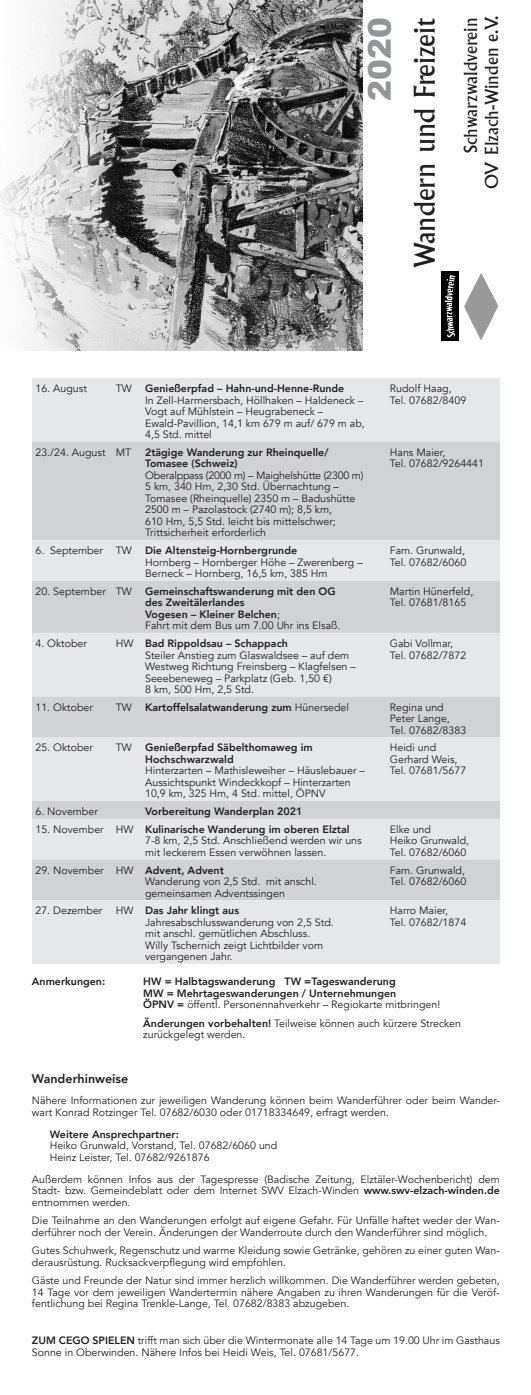
<style>
.page{position:relative;width:531px;height:1395px;background:#fff}
.page>*{position:absolute;margin:0;border:0;box-sizing:border-box;transform-origin:0 0}
.t1{font:900 31.25px "Arial";color:#939598}
.t2{font:27.88px "Albertus";color:#231f20}
.t3{font:17.62px "Albertus";color:#231f20}
.t4{font:800 12.5px "Avenir";color:#231f20}
.t5{font:10.62px/11.5px "Avenir";color:#231f20}
.t6{font:800 10.62px "Avenir";color:#231f20}
.t7{font:10.62px "Avenir";letter-spacing:-.02em;color:#231f20}
.s1{font-weight:400}
.s2{font-weight:800}
</style>
<div class="page">
<img style="left:0;top:0;width:363px;height:350px">
<div style="left:32px;top:378px;width:468px;height:64px;background:#e6e7e9"></div>
<svg style="left:32px;top:442px;width:468px;height:139px;background:#d7d8da"></svg>
<svg style="left:32px;top:581px;width:468px;height:319px;background:#dcdddf"></svg>
<div style="left:32px;top:900px;width:468px;height:64px;background:#e6e7e9"></div>
<div style="left:441px;top:272px;width:18px;height:69px;background:#000"></div>
<svg style="left:444px;top:275px;width:11px;height:62px"></svg>
<svg style="left:464px;top:273px;width:35px;height:67px"></svg>
<p class="t1" style="left:357px;top:101px;width:85px;rotate:-90deg">2020</p>
<p class="t2" style="left:408px;top:268px;width:252px;rotate:-90deg">Wandern und Freizeit</p>
<p class="t3" style="left:460px;top:153px;width:137px;rotate:-90deg">Schwarzwaldverein</p>
<p class="t3" style="left:481px;top:189px;width:174px;rotate:-90deg">OV Elzach-Winden e.V.</p>
<p class="t5" style="left:35px;top:383px;width:53px">16. August</p>
<p class="t5" style="left:116px;top:383px;width:18px">TW</p>
<p class="t6" style="left:145px;top:380px;width:201px">Genießerpfad – Hahn-und-Henne-Runde</p>
<p class="t5" style="left:145px;top:394px;width:220px">In Zell-Harmersbach, Höllhaken – Haldeneck –<br>Vogt auf Mühlstein – Heugrabeneck –</p>
<p class="t5" style="left:145px;top:417px;width:221px">Ewald-Pavillion, 14,1 km 679 m auf/ 679 m ab,</p>
<p class="t5" style="left:145px;top:429px;width:68px">4,5 Std. mittel</p>
<p class="t5" style="left:35px;top:447px;width:72px">23./24. August</p>
<p class="t5" style="left:116px;top:447px;width:17px">MT</p>
<p class="t6" style="left:145px;top:444px;width:185px">2tägige Wanderung zur Rheinquelle/</p>
<p class="t6" style="left:145px;top:455px;width:94px">Tomasee (Schweiz)</p>
<p class="t7" style="left:145px;top:469px;width:220px">Oberalppass (2000 m) – Maighelshütte (2300 m)</p>
<p class="t5" style="left:145px;top:481px;width:195px">5 km, 340 Hm, 2,30 Std. Übernachtung –</p>
<p class="t5" style="left:145px;top:493px;width:212px">Tomasee (Rheinquelle) 2350 m – Badushütte</p>
<p class="t5" style="left:145px;top:504px;width:188px">2500 m – Pazolastock (2740 m); 8,5 km,</p>
<p class="t5" style="left:145px;top:516px;width:192px">610 Hm, 5,5 Std. leicht bis mittelschwer;</p>
<p class="t5" style="left:145px;top:527px;width:122px">Trittsicherheit erforderlich</p>
<p class="t5" style="left:35px;top:545px;width:69px">6. September</p>
<p class="t5" style="left:116px;top:545px;width:18px">TW</p>
<p class="t6" style="left:145px;top:542px;width:153px">Die Altensteig-Hornbergrunde</p>
<p class="t5" style="left:145px;top:556px;width:219px">Hornberg – Hornberger Höhe – Zwerenberg –<br>Berneck – Hornberg, 16,5 km, 385 Hm</p>
<p class="t5" style="left:35px;top:586px;width:72px">20. September</p>
<p class="t5" style="left:116px;top:586px;width:18px">TW</p>
<p class="t6" style="left:145px;top:583px;width:192px">Gemeinschaftswanderung mit den OG</p>
<p class="t6" style="left:145px;top:594px;width:101px">des Zweitälerlandes</p>
<p class="t6" style="left:145px;top:606px;width:136px">Vogesen – Kleiner Belchen<span class="s1">;</span></p>
<p class="t5" style="left:145px;top:620px;width:197px">Fahrt mit dem Bus um 7.00 Uhr ins Elsaß.</p>
<p class="t5" style="left:35px;top:638px;width:53px">4. Oktober</p>
<p class="t5" style="left:116px;top:638px;width:19px">HW</p>
<p class="t6" style="left:145px;top:635px;width:144px">Bad Rippoldsau – Schappach</p>
<p class="t5" style="left:145px;top:649px;width:206px">Steiler Anstieg zum Glaswaldsee – auf dem</p>
<p class="t5" style="left:145px;top:661px;width:212px">Westweg Richtung Freinsberg – Klagfelsen –</p>
<p class="t5" style="left:145px;top:672px;width:188px">Seeebeneweg – Parkplatz (Geb. 1,50 €)</p>
<p class="t5" style="left:145px;top:684px;width:110px">8 km, 500 Hm, 2,5 Std.</p>
<p class="t5" style="left:390px;top:383px;width:63px">Rudolf Haag,</p>
<p class="t5" style="left:390px;top:394px;width:78px">Tel. 07682/8409</p>
<p class="t5" style="left:390px;top:447px;width:57px">Hans Maier,</p>
<p class="t5" style="left:390px;top:458px;width:96px">Tel. 07682/9264441</p>
<p class="t5" style="left:390px;top:545px;width:77px">Fam. Grunwald,</p>
<p class="t5" style="left:390px;top:556px;width:78px">Tel. 07682/6060</p>
<p class="t5" style="left:390px;top:586px;width:85px">Martin Hünerfeld,</p>
<p class="t5" style="left:390px;top:597px;width:78px">Tel. 07681/8165</p>
<p class="t5" style="left:390px;top:638px;width:65px">Gabi Vollmar,</p>
<p class="t5" style="left:390px;top:649px;width:78px">Tel. 07682/7872</p>
<p class="t5" style="left:35px;top:701px;width:59px">11. Oktober</p>
<p class="t5" style="left:116px;top:701px;width:18px">TW</p>
<p class="t6" style="left:145px;top:699px;width:205px">Kartoffelsalatwanderung zum <span class="s1">Hünersedel</span></p>
<p class="t5" style="left:390px;top:701px;width:55px">Regina und</p>
<p class="t5" style="left:390px;top:713px;width:62px">Peter Lange,</p>
<p class="t5" style="left:390px;top:724px;width:78px">Tel. 07682/8383</p>
<p class="t5" style="left:35px;top:742px;width:59px">25. Oktober</p>
<p class="t5" style="left:116px;top:742px;width:18px">TW</p>
<p class="t6" style="left:145px;top:739px;width:169px">Genießerpfad Säbelthomaweg im</p>
<p class="t6" style="left:145px;top:751px;width:90px">Hochschwarzwald</p>
<p class="t5" style="left:145px;top:765px;width:221px">Hinterzarten – Mathisleweiher – Häuslebauer –<br>Aussichtspunkt Windeckkopf – Hinterzarten</p>
<p class="t5" style="left:145px;top:788px;width:182px">10,9 km, 325 Hm, 4 Std. mittel, ÖPNV</p>
<p class="t5" style="left:390px;top:742px;width:48px">Heidi und</p>
<p class="t5" style="left:390px;top:754px;width:69px">Gerhard Weis,</p>
<p class="t5" style="left:390px;top:765px;width:78px">Tel. 07681/5677</p>
<p class="t5" style="left:35px;top:806px;width:64px">6. November</p>
<p class="t6" style="left:145px;top:803px;width:159px">Vorbereitung Wanderplan 2021</p>
<p class="t5" style="left:35px;top:824px;width:70px">15. November</p>
<p class="t5" style="left:116px;top:824px;width:19px">HW</p>
<p class="t6" style="left:145px;top:821px;width:206px">Kulinarische Wanderung im oberen Elztal</p>
<p class="t5" style="left:145px;top:835px;width:218px">7-8 km, 2,5 Std. Anschließend werden wir uns</p>
<p class="t5" style="left:145px;top:847px;width:183px">mit leckerem Essen verwöhnen lassen.</p>
<p class="t5" style="left:35px;top:864px;width:70px">29. November</p>
<p class="t5" style="left:116px;top:864px;width:19px">HW</p>
<p class="t6" style="left:145px;top:862px;width:80px">Advent, Advent</p>
<p class="t5" style="left:145px;top:876px;width:173px">Wanderung von 2,5 Std. mit anschl.</p>
<p class="t5" style="left:145px;top:887px;width:141px">gemeinsamen Adventssingen</p>
<p class="t5" style="left:35px;top:905px;width:68px">27. Dezember</p>
<p class="t5" style="left:116px;top:905px;width:19px">HW</p>
<p class="t6" style="left:145px;top:902px;width:95px">Das Jahr klingt aus</p>
<p class="t5" style="left:145px;top:917px;width:190px">Jahresabschlusswanderung von 2,5 Std.</p>
<p class="t5" style="left:145px;top:928px;width:167px">mit anschl. gemütlichen Abschluss.</p>
<p class="t5" style="left:145px;top:940px;width:179px">Willy Tschernich zeigt Lichtbilder vom</p>
<p class="t5" style="left:145px;top:951px;width:89px">vergangenen Jahr.</p>
<p class="t5" style="left:390px;top:824px;width:43px">Elke und</p>
<p class="t5" style="left:390px;top:835px;width:81px">Heiko Grunwald,</p>
<p class="t5" style="left:390px;top:847px;width:78px">Tel. 07682/6060</p>
<p class="t5" style="left:390px;top:864px;width:77px">Fam. Grunwald,</p>
<p class="t5" style="left:390px;top:876px;width:78px">Tel. 07682/6060</p>
<p class="t5" style="left:390px;top:905px;width:60px">Harro Maier,</p>
<p class="t5" style="left:390px;top:917px;width:78px">Tel. 07682/1874</p>
<p class="t6" style="left:32px;top:973px;width:75px">Anmerkungen:</p>
<p class="t6" style="left:143px;top:973px;width:254px">HW = Halbtagswanderung TW =Tageswanderung</p>
<p class="t6" style="left:143px;top:985px;width:254px">MW = Mehrtageswanderungen / Unternehmungen</p>
<p class="t5" style="left:143px;top:999px;width:298px"><span class="s2">ÖPNV =</span> öffentl. Personennahverkehr – Regiokarte mitbringen!</p>
<p class="t5" style="left:143px;top:1018px;width:319px"><span class="s2">Änderungen vorbehalten!</span> Teilweise können auch kürzere Strecken</p>
<p class="t5" style="left:143px;top:1029px;width:104px">zurückgelegt werden.</p>
<p class="t4" style="left:32px;top:1069px;width:98px">Wanderhinweise</p>
<p class="t5" style="left:32px;top:1095px;width:469px">Nähere Informationen zur jeweiligen Wanderung können beim Wanderführer oder beim Wander&shy;wart Konrad Rotzinger Tel. 07682/6030 oder 01718334649, erfragt werden.</p>
<p class="t6" style="left:50px;top:1126px;width:131px">Weitere Ansprechpartner:</p>
<p class="t5" style="left:50px;top:1140px;width:229px">Heiko Grunwald, Vorstand, Tel. 07682/6060 und</p>
<p class="t5" style="left:50px;top:1152px;width:161px">Heinz Leister, Tel. 07682/9261876</p>
<p class="t5" style="left:32px;top:1174px;width:469px;text-align:justify">Außerdem können Infos aus der Tagespresse (Badische Zeitung, Elztäler-Wochenbericht) dem Stadt- bzw. Gemeindeblatt oder dem Internet SWV Elzach-Winden <span class="s2">www.swv-elzach-winden.de </span>entnommen werden.</p>
<p class="t5" style="left:32px;top:1215px;width:469px">Die Teilnahme an den Wanderungen erfolgt auf eigene Gefahr. Für Unfälle haftet weder der Wan&shy;derführer noch der Verein. Änderungen der Wanderroute durch den Wanderführer sind möglich.</p>
<p class="t5" style="left:32px;top:1245px;width:469px">Gutes Schuhwerk, Regenschutz und warme Kleidung sowie Getränke, gehören zu einer guten Wan&shy;derausrüstung. Rucksackverpflegung wird empfohlen.</p>
<p class="t5" style="left:32px;top:1275px;width:469px;text-align:justify">Gäste und Freunde der Natur sind immer herzlich willkommen. Die Wanderführer werden gebeten, 14 Tage vor dem jeweiligen Wandertermin nähere Angaben zu ihren Wanderungen für die Veröf&shy;fentlichung bei Regina Trenkle-Lange, Tel. 07682/8383 abzugeben.</p>
<p class="t5" style="left:32px;top:1335px;width:469px"><span class="s2">ZUM CEGO SPIELEN</span> trifft man sich über die Wintermonate alle 14 Tage um 19.00 Uhr im Gasthaus<br>Sonne in Oberwinden. Nähere Infos bei Heidi Weis, Tel. 07681/5677.</p>
</div>
